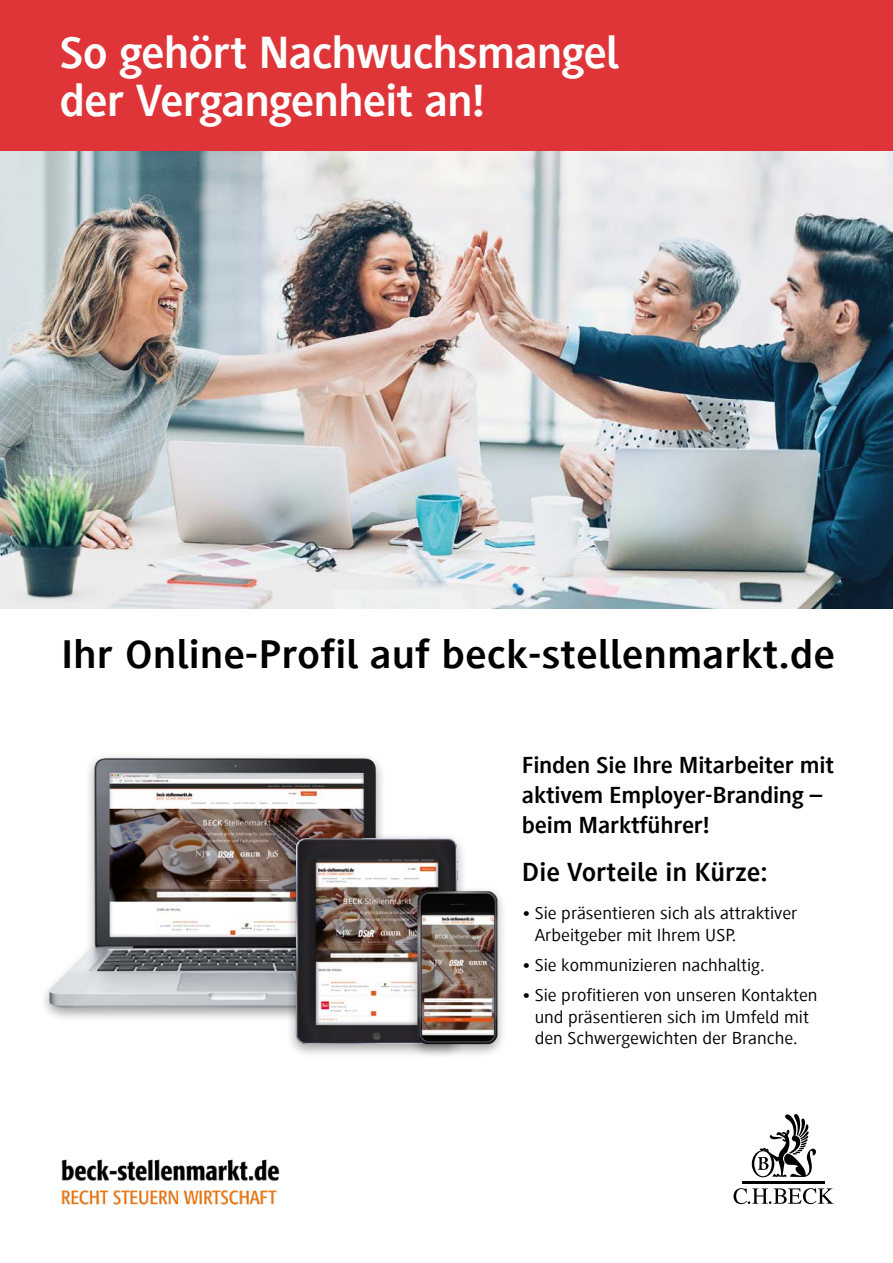
<style>
.page{position:relative;width:893px;height:1263px;background:#fff}
.page>*{position:absolute;margin:0;border:0;box-sizing:border-box;transform-origin:0 0}
.t1{font:700 46.5px/48px "Generis Sans Com";letter-spacing:-.02em;color:#fff;scale:1.04 1}
.t2{font:700 41.25px "Generis Sans Com";color:#000;scale:1.08 1}
.t3{font:700 27px "Generis Sans Com";color:#000;scale:1.04 1}
.t4{font:700 24px/30px "Generis Sans Com";letter-spacing:-.01em;color:#000;scale:1.04 1}
.t5{font:18px/21.6px "Generis Sans Com";color:#000;scale:1.08 1}
</style>
<div class="page">
<img style="left:0;top:150px;width:893px;height:458px">
<div style="left:0;top:0;width:893px;height:150px;background:#df3539"></div>
<svg style="left:752px;top:1114px;width:64px;height:63px"></svg>
<hr style="left:742px;top:1181px;width:83px;height:2px;background:#000">
<svg style="left:733px;top:1188px;width:101px;height:16px"></svg>
<img style="left:61px;top:1159px;width:219px;height:46px">
<div style="left:39px;top:752px;width:396px;height:271px;background:#000;opacity:.35"></div>
<img style="left:49px;top:758px;width:376px;height:250px">
<div style="left:286px;top:832px;width:182px;height:227px;background:#000;opacity:.35"></div>
<img style="left:296px;top:838px;width:161px;height:206px">
<div style="left:407px;top:886px;width:100px;height:172px;background:#000;opacity:.35"></div>
<img style="left:417px;top:891px;width:80px;height:153px">
<h1 class="t1" style="left:60px;top:29px;width:540px">So gehört Nachwuchsmangel der Vergangenheit an!</h1>
<h2 class="t2" style="left:61px;top:631px;width:718px">Ihr Online-Profil auf beck-stellenmarkt.de</h2>
<h3 class="t4" style="left:522px;top:750px;width:302px">Finden Sie Ihre Mitarbeiter mit aktivem Employer-Branding – beim Marktführer!</h3>
<h3 class="t3" style="left:522px;top:857px;width:238px">Die Vorteile in Kürze:</h3>
<p class="t5" style="left:535px;top:902px;width:245px;text-indent:-13px">• Sie präsentieren sich als attraktiver<br>Arbeitgeber mit Ihrem USP.</p>
<p class="t5" style="left:522px;top:954px;width:226px">• Sie kommunizieren nachhaltig.</p>
<p class="t5" style="left:522px;top:984px;width:275px;text-align:center">• Sie profitieren von unseren Kontakten und präsentieren sich im Umfeld mit den Schwergewichten der Branche.</p>
</div>
